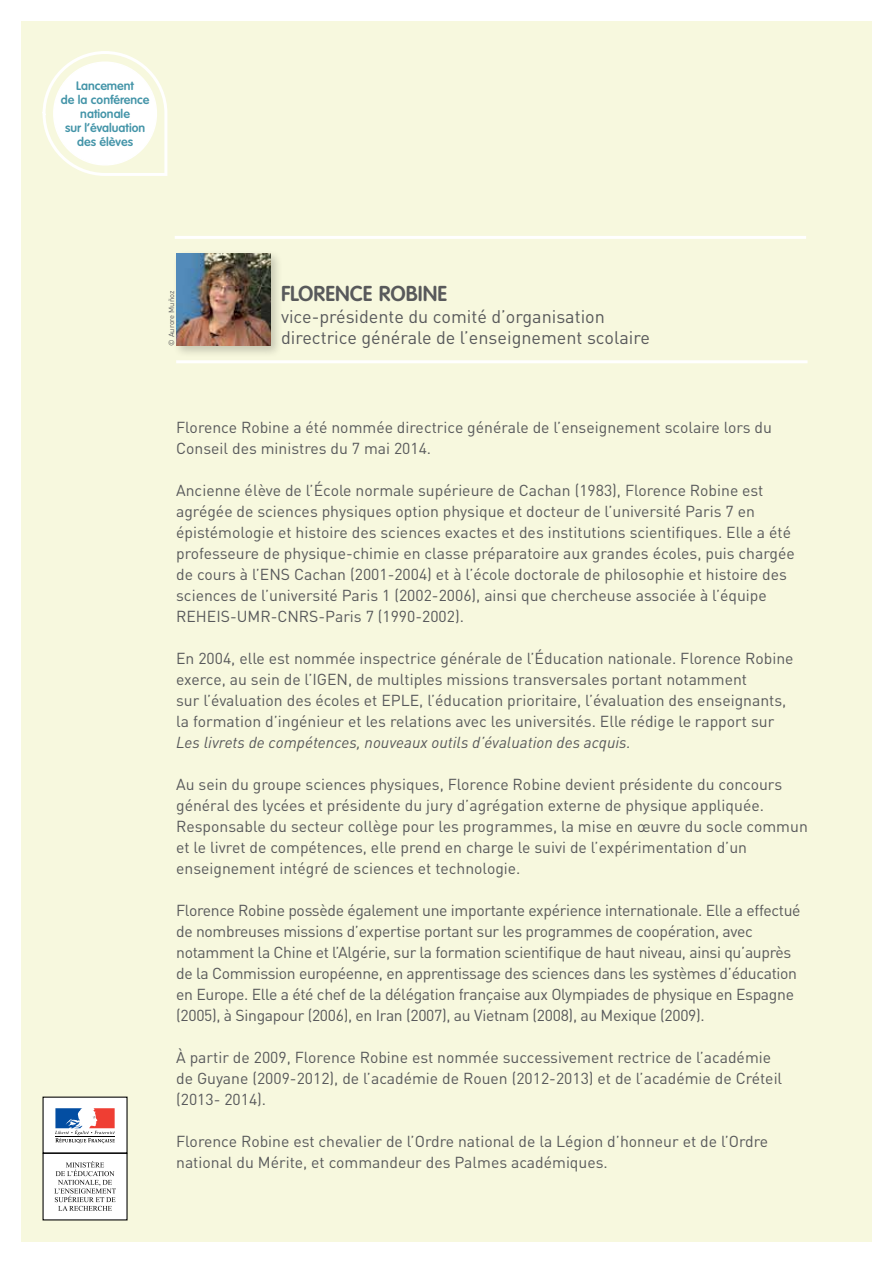
<style>
.page{position:relative;width:893px;height:1263px;background:#fff}
.page>*{position:absolute;margin:0;border:0;box-sizing:border-box;transform-origin:0 0}
.t1{font:600 21px "Volkswagen";color:#58595b}
.t2{font:18px "DIN";color:#58595b}
.t3{font:15.75px/21px "DIN";color:#58595b}
.t4{font:15.75px/21px "DIN";letter-spacing:-.02em;color:#58595b}
.t5{font:italic 15.75px "DIN";color:#58595b}
.t6{font:600 12px/14px "Volkswagen";color:#4394a8;text-align:center}
.t7{font:7.5px "DIN";color:#58595b}
</style>
<div class="page">
<div style="left:21px;top:21px;width:851px;height:1221px;background:#f7f8de"></div>
<svg style="left:42px;top:51px;width:126px;height:125px"></svg>
<div style="left:43px;top:1097px;width:84px;height:56px;background:#fff"></div>
<svg style="left:55px;top:1108px;width:60px;height:35px"></svg>
<hr style="left:55px;top:1136px;width:60px;height:1px;background:#000">
<div style="left:43px;top:1153px;width:84px;height:67px;background:#fff"></div>
<svg style="left:54px;top:1161px;width:62px;height:50px"></svg>
<div style="left:172px;top:249px;width:111px;height:109px;background:#000;opacity:.2"></div>
<img style="left:176px;top:253px;width:94px;height:93px">
<hr style="left:175px;top:236px;width:631px;height:3px;background:#fff">
<hr style="left:176px;top:360px;width:631px;height:3px;background:#fff">
<p class="t6" style="left:61px;top:79px;width:90px">lancement<br>de la conférence nationale<br>sur l’évaluation des élèves</p>
<p class="t7" style="left:167px;top:346px;width:56px;rotate:-90deg">© Aurore Muñoz</p>
<h1 class="t1" style="left:281px;top:281px;width:168px">Florence Robine</h1>
<p class="t2" style="left:281px;top:305px;width:325px">vice-présidente du comité d’organisation</p>
<p class="t2" style="left:281px;top:326px;width:370px">directrice générale de l’enseignement scolaire</p>
<p class="t3" style="left:176px;top:416px;width:597px">Florence Robine a été nommée directrice générale de l’enseignement scolaire lors du<br>Conseil des ministres du 7 mai 2014.</p>
<p class="t3" style="left:176px;top:479px;width:620px">Ancienne élève de l’École normale supérieure de Cachan (1983), Florence Robine est agrégée de sciences physiques option physique et docteur de l’université Paris 7 en épistémologie et histoire des sciences exactes et des institutions scientifiques. Elle a été professeure de physique-chimie en classe préparatoire aux grandes écoles, puis chargée de cours à l’ENS Cachan (2001-2004) et à l’école doctorale de philosophie et histoire des sciences de l’université Paris 1 (2002-2006), ainsi que chercheuse associée à l’équipe REHEIS-UMR-CNRS-Paris 7 (1990-2002).</p>
<p class="t3" style="left:176px;top:647px;width:619px">En 2004, elle est nommée inspectrice générale de l’Éducation nationale. Florence Robine exerce, au sein de l’IGEN, de multiples missions transversales portant notamment<br>sur l’évaluation des écoles et EPLE, l’éducation prioritaire, l’évaluation des enseignants, la formation d’ingénieur et les relations avec les universités. Elle rédige le rapport sur</p>
<p class="t5" style="left:176px;top:732px;width:456px">Les livrets de compétences, nouveaux outils d’évaluation des acquis.</p>
<p class="t3" style="left:176px;top:773px;width:633px">Au sein du groupe sciences physiques, Florence Robine devient présidente du concours général des lycées et présidente du jury d’agrégation externe de physique appliquée.<br>Responsable du secteur collège pour les programmes, la mise en œuvre du socle commun et le livret de compétences, elle prend en charge le suivi de l’expérimentation d’un enseignement intégré de sciences et technologie.</p>
<p class="t4" style="left:176px;top:899px;width:626px">Florence Robine possède également une importante expérience internationale. Elle a effectué de nombreuses missions d’expertise portant sur les programmes de coopération, avec notamment la Chine et l’Algérie, sur la formation scientifique de haut niveau, ainsi qu’auprès de la Commission européenne, en apprentissage des sciences dans les systèmes d’éducation en Europe. Elle a été chef de la délégation française aux Olympiades de physique en Espagne (2005), à Singapour (2006), en Iran (2007), au Vietnam (2008), au Mexique (2009).</p>
<p class="t3" style="left:176px;top:1046px;width:608px">À partir de 2009, Florence Robine est nommée successivement rectrice de l’académie de Guyane (2009-2012), de l’académie de Rouen (2012-2013) et de l’académie de Créteil (2013- 2014).</p>
<p class="t3" style="left:176px;top:1130px;width:594px">Florence Robine est chevalier de l’Ordre national de la Légion d’honneur et de l’Ordre national du Mérite, et commandeur des Palmes académiques.</p>
</div>
